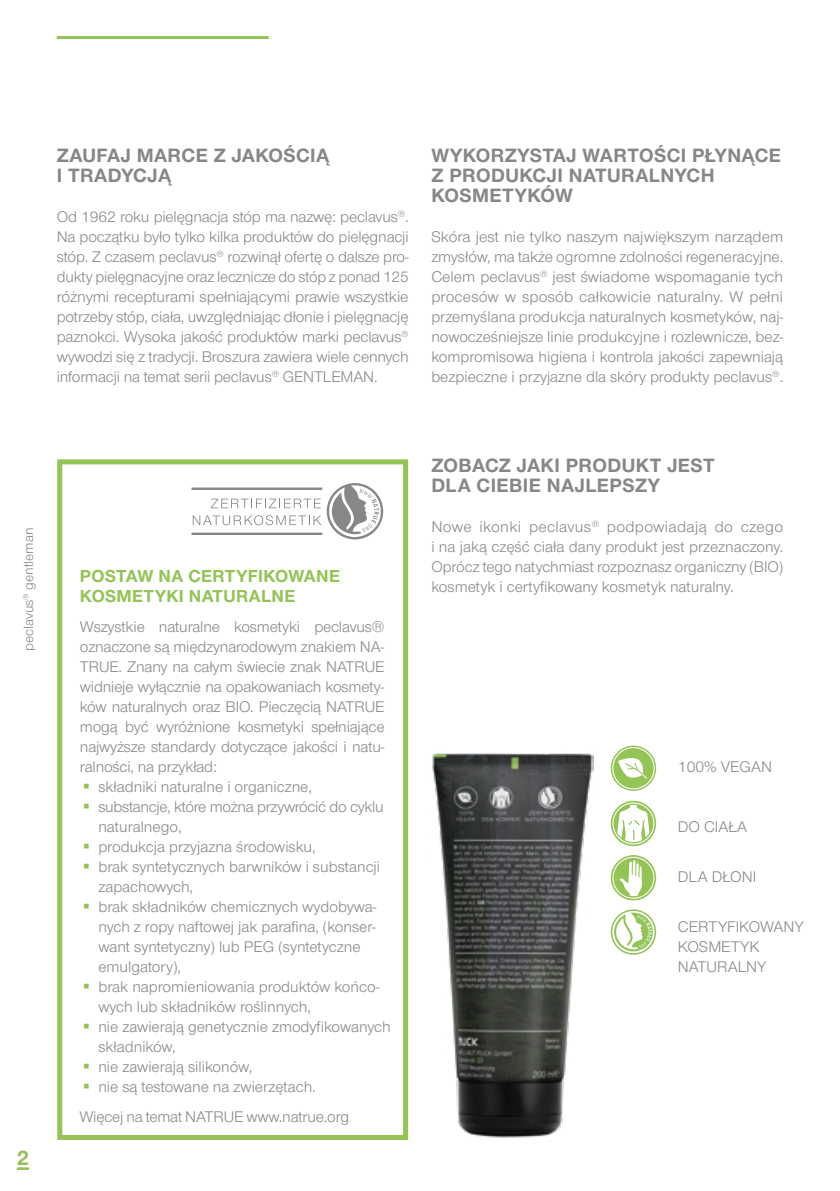
<style>
.page{position:relative;width:840px;height:1191px;background:#fff}
.page>*{position:absolute;margin:0;border:0;box-sizing:border-box;transform-origin:0 0}
.t1{font:22px "Nimbus San Nov Bol";color:#94c356}
.t2{font:20px/20px "Nimbus San Nov Bol";letter-spacing:.02em;color:#878787}
.t3{font:18px/20px "Nimbus San Nov Bol";letter-spacing:.02em;color:#94c356}
.t4{font:16px/20px "Nimbus San Nov";letter-spacing:-.005em;color:#878787;text-align:justify}
.t5{font:14px "Nimbus San Nov";color:#878787}
</style>
<div class="page">
<svg style="left:610px;top:909px;width:45px;height:45px"></svg>
<svg style="left:612px;top:911px;width:42px;height:42px"></svg>
<svg style="left:610px;top:745px;width:45px;height:46px"></svg>
<svg style="left:612px;top:747px;width:42px;height:42px"></svg>
<svg style="left:610px;top:801px;width:45px;height:45px"></svg>
<svg style="left:612px;top:802px;width:42px;height:42px"></svg>
<svg style="left:610px;top:855px;width:45px;height:45px"></svg>
<svg style="left:612px;top:856px;width:42px;height:42px"></svg>
<svg style="left:17px;top:1167px;width:12px;height:3px"></svg>
<hr style="left:57px;top:36px;width:211px;height:3px;background:#94c356">
<img style="left:432px;top:753px;width:160px;height:385px">
<div style="left:57px;top:459px;width:351px;height:681px;border:5px solid #94c356"></div>
<hr style="left:191px;top:487px;width:131px;height:3px;background:#878787">
<hr style="left:191px;top:532px;width:131px;height:3px;background:#878787">
<svg style="left:193px;top:483px;width:190px;height:56px"></svg>
<p class="t2" style="left:57px;top:145px;width:274px">ZAUFAJ MARCE Z JAKOŚCIĄ<br>I TRADYCJĄ</p>
<p class="t4" style="left:57px;top:207px;width:353px">Od 1962 roku pielęgnacja stóp ma nazwę: peclavus<sup>®</sup>.<br>Na początku było tylko kilka produktów do pielęgnacji stóp. Z czasem peclavus<sup>®</sup> rozwinął ofertę o dalsze pro&shy;dukty pielęgnacyjne oraz lecznicze do stóp z ponad 125 różnymi recepturami spełniającymi prawie wszystkie potrzeby stóp, ciała, uwzględniając dłonie i pielęgnację paznokci. Wysoka jakość produktów marki peclavus<sup>® </sup>wywodzi się z tradycji. Broszura zawiera wiele cennych informacji na temat serii peclavus<sup>®</sup> GENTLEMAN.</p>
<p class="t2" style="left:431px;top:145px;width:351px">WYKORZYSTAJ WARTOŚCI PŁYNĄCE<br>Z PRODUKCJI NATURALNYCH<br>KOSMETYKÓW</p>
<p class="t4" style="left:431px;top:227px;width:353px">Skóra jest nie tylko naszym największym narządem zmysłów, ma także ogromne zdolności regeneracyjne.<br>Celem peclavus<sup>®</sup> jest świadome wspomaganie tych procesów w sposób całkowicie naturalny. W pełni przemyślana produkcja naturalnych kosmetyków, naj&shy;nowocześniejsze linie produkcyjne i rozlewnicze, bez&shy;kompromisowa higiena i kontrola jakości zapewniają bezpieczne i przyjazne dla skóry produkty peclavus<sup>®</sup>.</p>
<p class="t5" style="left:21px;top:651px;width:125px;rotate:-90deg">peclavus<sup>®</sup> gentleman</p>
<h1 class="t1" style="left:17px;top:1144px;width:14px">2</h1>
<p class="t3" style="left:80px;top:566px;width:261px">POSTAW NA CERTYFIKOWANE<br>KOSMETYKI NATURALNE</p>
<p class="t4" style="left:80px;top:617px;width:306px">Wszystkie naturalne kosmetyki peclavus®</p>
<p class="t4" style="left:80px;top:637px;width:306px">oznaczone są międzynarodowym znakiem NA-</p>
<p class="t4" style="left:80px;top:657px;width:306px">TRUE. Znany na całym świecie znak NATRUE</p>
<p class="t4" style="left:80px;top:677px;width:306px">widnieje wyłącznie na opakowaniach kosmety-</p>
<p class="t4" style="left:80px;top:697px;width:306px">ków naturalnych oraz BIO. Pieczęcią NATRUE</p>
<p class="t4" style="left:80px;top:717px;width:306px">mogą być wyróżnione kosmetyki spełniające</p>
<p class="t4" style="left:80px;top:737px;width:306px">najwyższe standardy dotyczące jakości i natu-</p>
<p class="t4" style="left:80px;top:757px;width:138px">ralności, na przykład:</p>
<p class="t4" style="left:98px;top:777px;width:215px">składniki naturalne i organiczne,</p>
<p class="t4" style="left:98px;top:797px;width:287px">substancje, które można przywrócić do cyklu</p>
<p class="t4" style="left:98px;top:817px;width:85px">naturalnego,</p>
<p class="t4" style="left:98px;top:837px;width:219px">produkcja przyjazna środowisku,</p>
<p class="t4" style="left:98px;top:857px;width:283px">brak syntetycznych barwników i substancji</p>
<p class="t4" style="left:98px;top:877px;width:96px">zapachowych,</p>
<p class="t4" style="left:98px;top:897px;width:279px">brak składników chemicznych wydobywa-</p>
<p class="t4" style="left:98px;top:917px;width:279px">nych z ropy naftowej jak parafina, (konser-</p>
<p class="t4" style="left:98px;top:937px;width:264px">want syntetyczny) lub PEG (syntetyczne</p>
<p class="t4" style="left:98px;top:957px;width:84px">emulgatory),</p>
<p class="t4" style="left:98px;top:977px;width:282px">brak napromieniowania produktów końco-</p>
<p class="t4" style="left:98px;top:997px;width:214px">wych lub składników roślinnych,</p>
<p class="t4" style="left:98px;top:1017px;width:293px">nie zawierają genetycznie zmodyfikowanych</p>
<p class="t4" style="left:98px;top:1037px;width:79px">składników,</p>
<p class="t4" style="left:98px;top:1057px;width:155px">nie zawierają silikonów,</p>
<p class="t4" style="left:98px;top:1077px;width:219px">nie są testowane na zwierzętach.</p>
<p class="t4" style="left:79px;top:1107px;width:271px">Więcej na temat NATRUE www.natrue.org</p>
<p class="t2" style="left:431px;top:455px;width:285px">ZOBACZ JAKI PRODUKT JEST<br>DLA CIEBIE NAJLEPSZY</p>
<p class="t4" style="left:431px;top:517px;width:353px">Nowe ikonki peclavus<sup>®</sup> podpowiadają do czego i na jaką część ciała dany produkt jest przeznaczony.<br>Oprócz tego natychmiast rozpoznasz organiczny (BIO) kosmetyk i certyfikowany kosmetyk naturalny.</p>
<p class="t4" style="left:677px;top:757px;width:96px">100% VEGAN</p>
<p class="t4" style="left:677px;top:817px;width:71px">DO CIAŁA</p>
<p class="t4" style="left:677px;top:867px;width:80px">DLA DŁONI</p>
<p class="t4" style="left:677px;top:917px;width:127px;text-align:left">CERTYFIKOWANY<br>KOSMETYK<br>NATURALNY</p>
</div>
